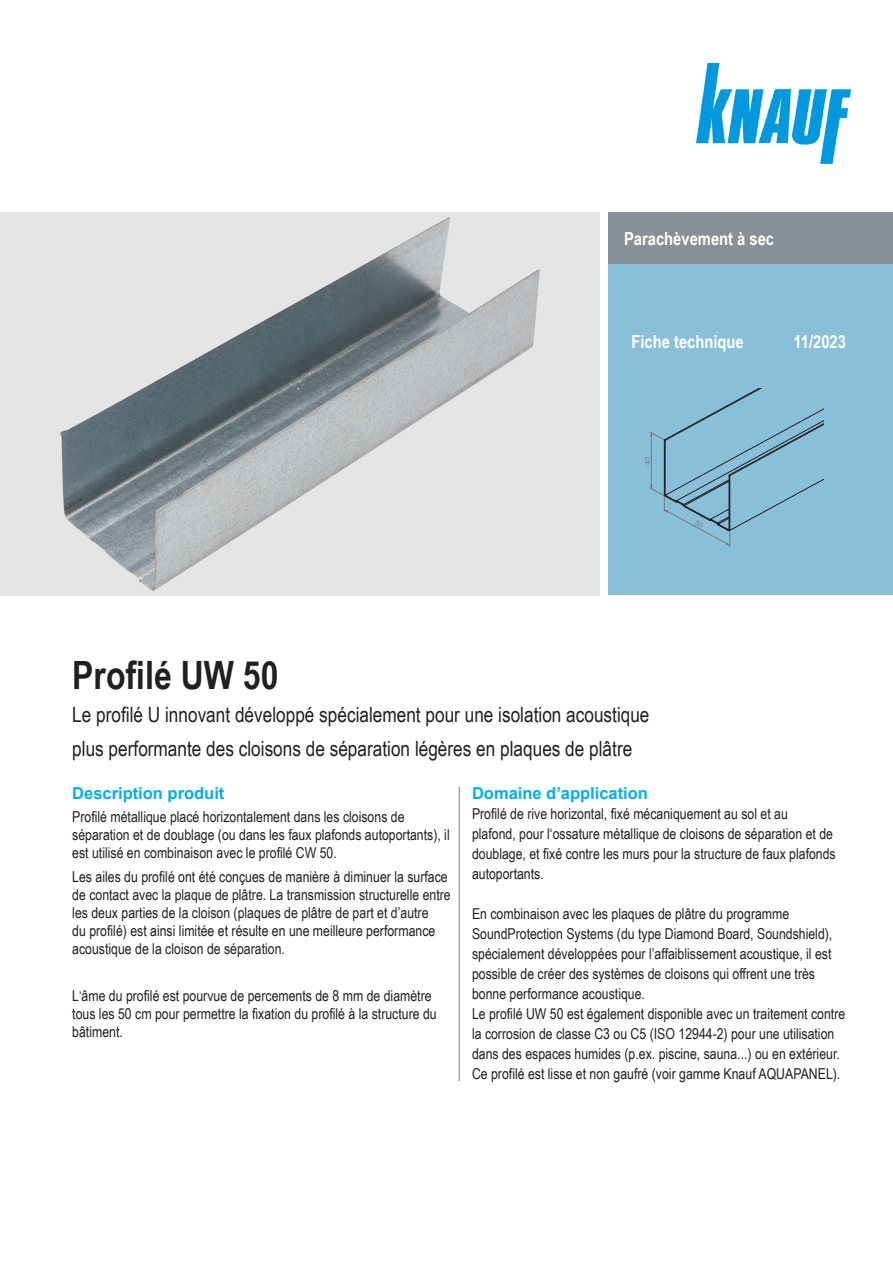
<style>
.page{position:relative;width:893px;height:1263px;background:#fff}
.page>*{position:absolute;margin:0;border:0;box-sizing:border-box;transform-origin:0 0}
.t1{font:700 39px "Arial Narrow";color:#231f20}
.t2{font:21px "Arial Narrow";color:#231f20}
.t3{font:700 18px "Arial Narrow";color:#fff}
.Ue3_Beschreibung_11_cyan_TB{font:700 16.5px "Arial";color:#00aeef}
.Text_TB{font:15px/20px "Arial Narrow";color:#231f20}
.Ue4_Beschreibung_10_schwarz_TB{font:15px/18px "Arial Narrow";color:#231f20}
.t4{font:6.9px "Arial";color:#78797c;scale:1.06 1}
.s1{font-size:13.5px}
</style>
<div class="page">
<img style="left:696px;top:64px;width:154px;height:99px">
<hr style="left:459px;top:787px;width:1px;height:294px;background:#869096">
<img style="left:0;top:213px;width:600px;height:382px">
<div style="left:608px;top:213px;width:285px;height:382px;background:#89c0d9"></div>
<div style="left:608px;top:213px;width:285px;height:51px;background:#869096"></div>
<svg style="left:650px;top:388px;width:174px;height:159px"></svg>
<p class="t3" style="left:624px;top:225px;width:152px">Parachèvement à sec</p>
<p class="t3" style="left:631px;top:328px;width:114px">Fiche technique</p>
<p class="t3" style="left:793px;top:328px;width:54px">11/2023</p>
<p class="t4" style="left:643px;top:465px;width:9px;rotate:-90deg">40</p>
<p class="t1" style="left:72px;top:645px;width:208px">Profilé UW 50</p>
<p class="t2" style="left:72px;top:699px;width:579px">Le profilé U innovant développé spécialement pour une isolation acoustique</p>
<p class="t2" style="left:72px;top:733px;width:561px">plus performante des cloisons de séparation légères en plaques de plâtre</p>
<p class="Ue3_Beschreibung_11_cyan_TB" style="left:72px;top:781px;width:154px">Description produit</p>
<p class="Ue4_Beschreibung_10_schwarz_TB" style="left:72px;top:807px;width:379px">Profilé métallique placé horizontalement dans les cloisons de séparation et de doublage (ou dans les faux plafonds autoportants), il est utilisé en combinaison avec le profilé CW 50.</p>
<p class="Ue4_Beschreibung_10_schwarz_TB" style="left:72px;top:867px;width:380px">Les ailes du profilé ont été conçues de manière à diminuer la surface de contact avec la plaque de plâtre. La transmission structurelle entre les deux parties de la cloison (plaques de plâtre de part et d’autre<br>du profilé) est ainsi limitée et résulte en une meilleure performance acoustique de la cloison de séparation.</p>
<p class="Ue4_Beschreibung_10_schwarz_TB" style="left:72px;top:986px;width:366px">L<span class="s1">’</span>âme du profilé est pourvue de percements de 8 mm de diamètre tous les 50 cm pour permettre la fixation du profilé à la structure du bâtiment.</p>
<p class="Ue3_Beschreibung_11_cyan_TB" style="left:472px;top:781px;width:178px">Domaine d’application</p>
<p class="Text_TB" style="left:472px;top:803px;width:365px">Profilé de rive horizontal, fixé mécaniquement au sol et au<br>plafond, pour l‘ossature métallique de cloisons de séparation et de doublage, et fixé contre les murs pour la structure de faux plafonds autoportants.</p>
<p class="Text_TB" style="left:472px;top:903px;width:362px">En combinaison avec les plaques de plâtre du programme SoundProtection Systems (du type Diamond Board, Soundshield), spécialement développées pour l’affaiblissement acoustique, il est possible de créer des systèmes de cloisons qui offrent une très bonne performance acoustique.</p>
<p class="Text_TB" style="left:472px;top:1003px;width:375px">Le profilé UW 50 est également disponible avec un traitement contre la corrosion de classe C3 ou C5 (ISO 12944-2) pour une utilisation dans des espaces humides (p.ex. piscine, sauna...) ou en extérieur.<br>Ce profilé est lisse et non gaufré (voir gamme Knauf AQUAPANEL).</p>
</div>
